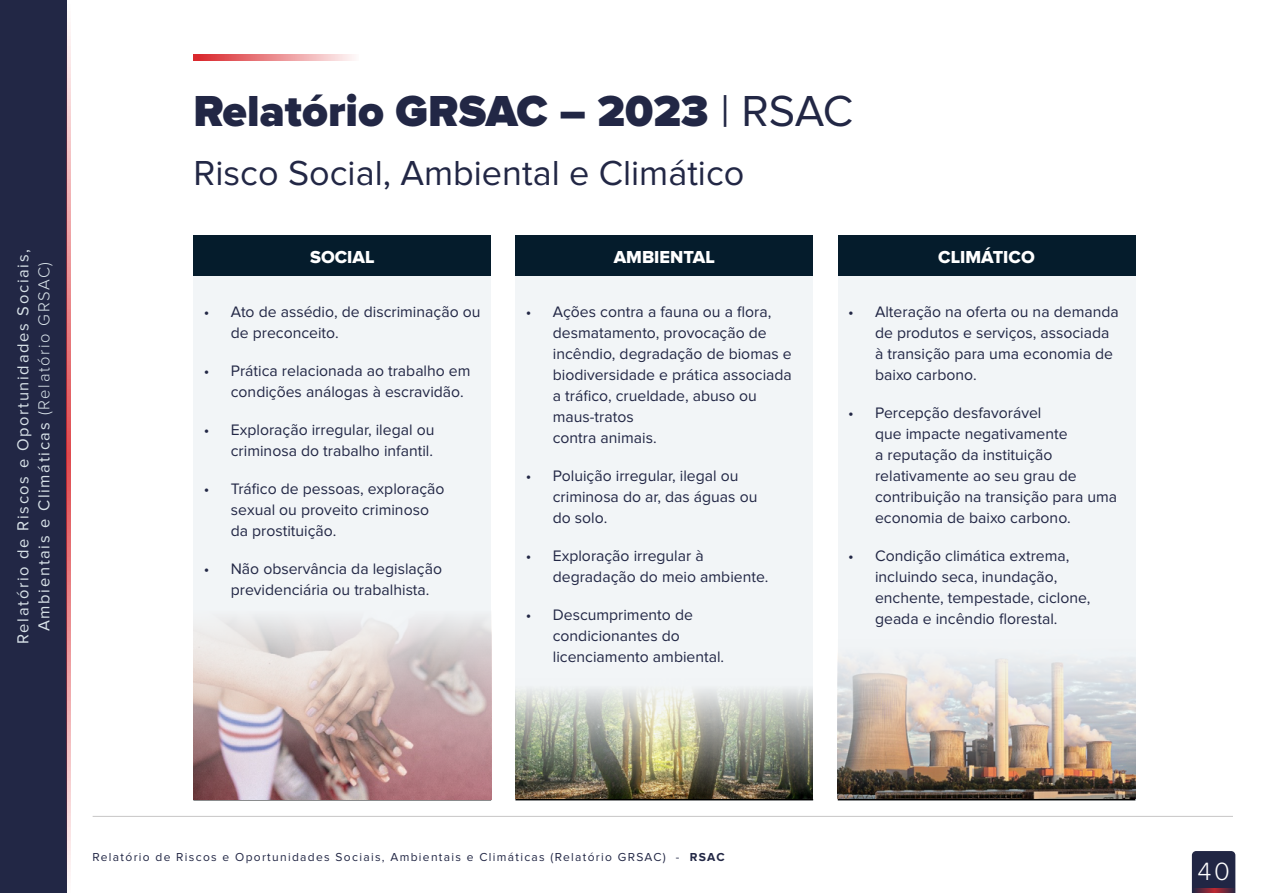
<style>
.page{position:relative;width:1263px;height:893px;background:#fff}
.page>*{position:absolute;margin:0;border:0;box-sizing:border-box;transform-origin:0 0}
.t1{font:900 45px "Proxima Nova";color:#222745}
.t2{font:36px "Proxima Nova";color:#222745}
.t3{font:300 25.95px "Proxima Nova";color:#fff}
.t4{font:18px "Proxima Nova Extrabld";color:#fff}
.t5{font:16.5px/21px "Proxima Nova";letter-spacing:.1em;color:#d9e3e9;text-align:center}
.t6{font:15.75px/21px "Proxima Nova";color:#222745}
.t7{font:12px "Proxima Nova";letter-spacing:.11em;color:#222745}
.s1{font-weight:300}
.s2{font-weight:400}
.s3{font-weight:700}
</style>
<div class="page">
<div style="left:0;top:0;width:66px;height:893px;background:#222745"></div>
<svg style="left:66px;top:0;width:5px;height:893px;background:#d58b90"></svg>
<svg style="left:193px;top:54px;width:161px;height:7px"></svg>
<div style="left:1192px;top:851px;width:43px;height:37px;background:#212644"></div>
<svg style="left:1192px;top:888px;width:43px;height:5px"></svg>
<hr style="left:93px;top:816px;width:1140px;height:1px;background:#c7c6c6">
<div style="left:193px;top:275px;width:298px;height:525px;background:#f2f5f7"></div>
<div style="left:193px;top:235px;width:298px;height:40px;background:#051c2c"></div>
<div style="left:515px;top:275px;width:298px;height:525px;background:#f2f5f7"></div>
<div style="left:515px;top:235px;width:298px;height:40px;background:#051c2c"></div>
<hr style="left:515px;top:799px;width:298px;height:1px;background:#000">
<div style="left:838px;top:275px;width:297px;height:525px;background:#f2f5f7"></div>
<div style="left:838px;top:235px;width:297px;height:40px;background:#051c2c"></div>
<hr style="left:838px;top:799px;width:297px;height:1px;background:#000">
<img style="left:193px;top:617px;width:298px;height:183px">
<img style="left:515px;top:689px;width:297px;height:110px">
<img style="left:838px;top:657px;width:297px;height:142px">
<p class="t5" style="left:13px;top:644px;width:396px;rotate:-90deg">Relatório de Riscos e Oportunidades Sociais,<br>Ambientais e Climáticas <span class="s1">(Relatório GRSAC)</span></p>
<h1 class="t1" style="left:193px;top:90px;width:661px">Relatório GRSAC – 2023 <span class="s2">| RSAC</span></h1>
<h2 class="t2" style="left:193px;top:156px;width:552px">Risco Social, Ambiental e Climático</h2>
<p class="t4" style="left:310px;top:248px;width:66px">SOCIAL</p>
<p class="t4" style="left:614px;top:248px;width:103px">AMBIENTAL</p>
<p class="t4" style="left:938px;top:248px;width:98px">CLIMÁTICO</p>
<p class="t6" style="left:231px;top:302px;width:251px;text-indent:-27px">• Ato de assédio, de discriminação ou de preconceito.</p>
<p class="t6" style="left:231px;top:361px;width:241px;text-indent:-27px">• Prática relacionada ao trabalho em condições análogas à escravidão.</p>
<p class="t6" style="left:204px;top:420px;width:232px;text-align:right">• Exploração irregular, ilegal ou criminosa do trabalho infantil.</p>
<p class="t6" style="left:231px;top:479px;width:215px;text-indent:-27px">• Tráfico de pessoas, exploração sexual ou proveito criminoso da prostituição.</p>
<p class="t6" style="left:231px;top:559px;width:213px;text-indent:-27px">• Não observância da legislação previdenciária ou trabalhista.</p>
<p class="t6" style="left:553px;top:302px;width:241px;text-indent:-27px">• Ações contra a fauna ou a flora, desmatamento, provocação de incêndio, degradação de biomas e biodiversidade e prática associada a tráfico, crueldade, abuso ou maus-tratos<br>contra animais.</p>
<p class="t6" style="left:553px;top:466px;width:206px;text-indent:-27px">• Poluição irregular, ilegal ou criminosa do ar, das águas ou do solo.</p>
<p class="t6" style="left:553px;top:546px;width:217px;text-indent:-27px">• Exploração irregular à degradação do meio ambiente.</p>
<p class="t6" style="left:553px;top:605px;width:173px;text-indent:-27px">• Descumprimento de condicionantes do licenciamento ambiental.</p>
<p class="t6" style="left:875px;top:302px;width:245px;text-indent:-27px">• Alteração na oferta ou na demanda de produtos e serviços, associada à transição para uma economia de baixo carbono.</p>
<p class="t6" style="left:875px;top:403px;width:244px;text-indent:-27px">• Percepção desfavorável<br>que impacte negativamente<br>a reputação da instituição relativamente ao seu grau de contribuição na transição para uma economia de baixo carbono.</p>
<p class="t6" style="left:875px;top:546px;width:217px;text-indent:-27px">• Condição climática extrema, incluindo seca, inundação, enchente, tempestade, ciclone, geada e incêndio florestal.</p>
<p class="t7" style="left:93px;top:851px;width:633px">Relatório de Riscos e Oportunidades Sociais, Ambientais e Climáticas (Relatório GRSAC) - <span class="s3">RSAC</span></p>
<h3 class="t3" style="left:1197px;top:859px;width:34px">40</h3>
</div>
